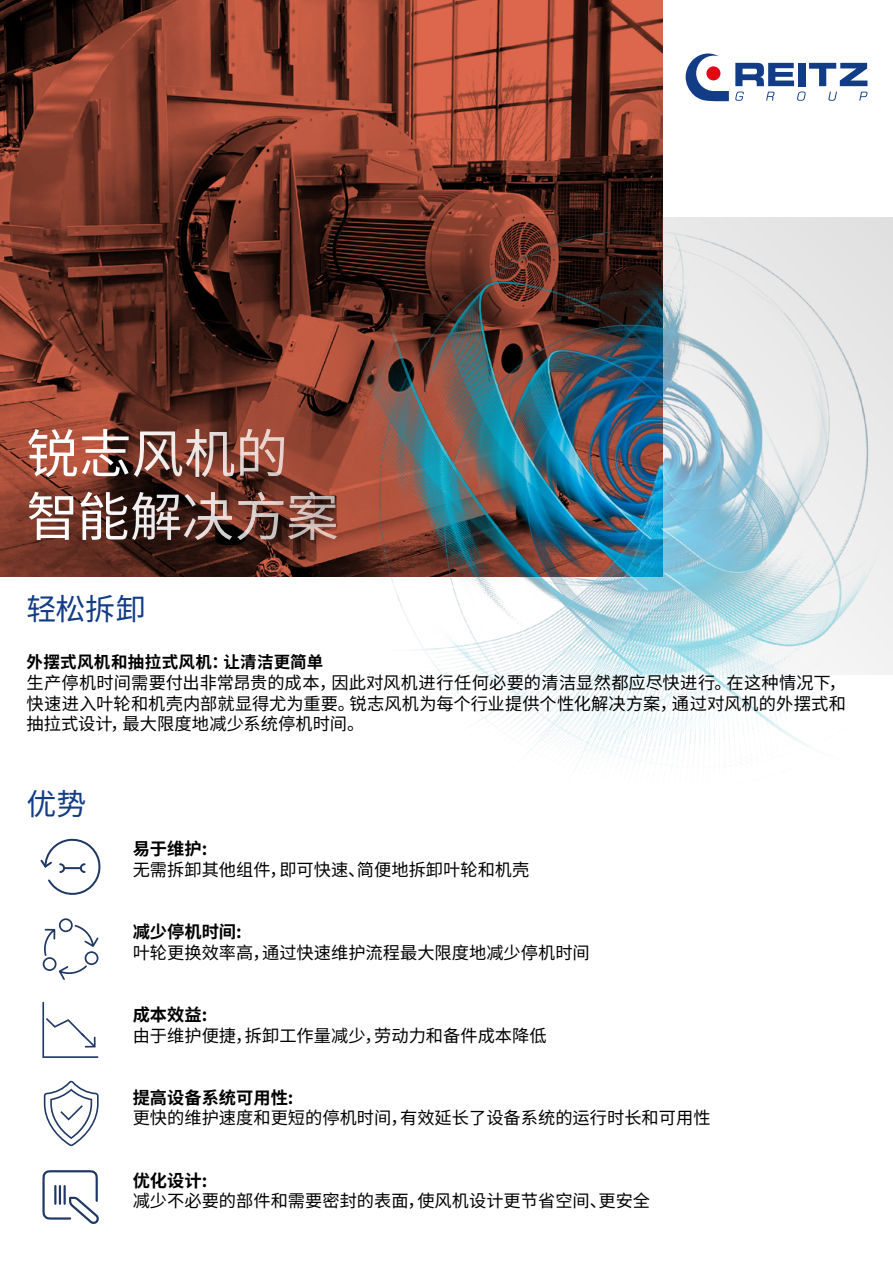
<style>
.page{position:relative;width:893px;height:1263px;background:#fff}
.page>*{position:absolute;margin:0;border:0;box-sizing:border-box;transform-origin:0 0}
.t1{font:52.5px/63px "Source Han Sans CN";letter-spacing:-.005em;color:#fff}
.t2{font:30px "Source Han Sans CN";letter-spacing:-.005em;color:#123c86}
.t3{font:17.25px/20.7px "Source Han Sans CN";color:#000;text-align:justify}
.t4{font:700 17.25px "Source Han Sans CN";color:#000}
.t5{font:700 16.5px "Source Han Sans CN";letter-spacing:.02em;color:#000}
</style>
<div class="page">
<svg style="left:0;top:0;width:662px;height:576px;background:#7b392a"></svg>
<svg style="left:685px;top:53px;width:44px;height:49px"></svg>
<svg style="left:735px;top:63px;width:59px;height:23px"></svg>
<div style="left:798px;top:63px;width:8px;height:23px;background:#123c86"></div>
<svg style="left:809px;top:63px;width:58px;height:23px"></svg>
<svg style="left:735px;top:92px;width:132px;height:9px"></svg>
<img style="left:235px;top:183px;width:658px;height:583px">
<svg style="left:44px;top:1080px;width:55px;height:66px"></svg>
<svg style="left:42px;top:1002px;width:56px;height:56px"></svg>
<svg style="left:43px;top:918px;width:56px;height:62px"></svg>
<svg style="left:41px;top:839px;width:59px;height:56px"></svg>
<svg style="left:42px;top:1170px;width:57px;height:54px"></svg>
<h1 class="t1" style="left:26px;top:423px;width:314px">锐志风机的智能解决方案</h1>
<h2 class="t2" style="left:26px;top:592px;width:121px">轻松拆卸</h2>
<p class="t5" style="left:26px;top:653px;width:298px">外摆式风机和抽拉式风机：让清洁更简单</p>
<p class="t3" style="left:26px;top:673px;width:821px">生产停机时间需要付出非常昂贵的成本，因此对风机进行任何必要的清洁显然都应尽快进行。在这种情况下，快速进入叶轮和机壳内部就显得尤为重要。锐志风机为每个行业提供个性化解决方案，通过对风机的外摆式和抽拉式设计，最大限度地减少系统停机时间。</p>
<h2 class="t2" style="left:26px;top:787px;width:61px">优势</h2>
<p class="t4" style="left:133px;top:839px;width:76px">易于维护:</p>
<p class="t3" style="left:133px;top:860px;width:398px">无需拆卸其他组件，即可快速、简便地拆卸叶轮和机壳</p>
<p class="t4" style="left:133px;top:922px;width:111px">减少停机时间:</p>
<p class="t3" style="left:133px;top:942px;width:459px">叶轮更换效率高，通过快速维护流程最大限度地减少停机时间</p>
<p class="t4" style="left:133px;top:1005px;width:76px">成本效益:</p>
<p class="t3" style="left:133px;top:1025px;width:416px">由于维护便捷，拆卸工作量减少，劳动力和备件成本降低</p>
<p class="t4" style="left:133px;top:1088px;width:162px">提高设备系统可用性:</p>
<p class="t3" style="left:133px;top:1108px;width:579px">更快的维护速度和更短的停机时间，有效延长了设备系统的运行时长和可用性</p>
<p class="t4" style="left:133px;top:1170px;width:76px">优化设计:</p>
<p class="t3" style="left:133px;top:1191px;width:519px">减少不必要的部件和需要密封的表面，使风机设计更节省空间、更安全</p>
</div>
